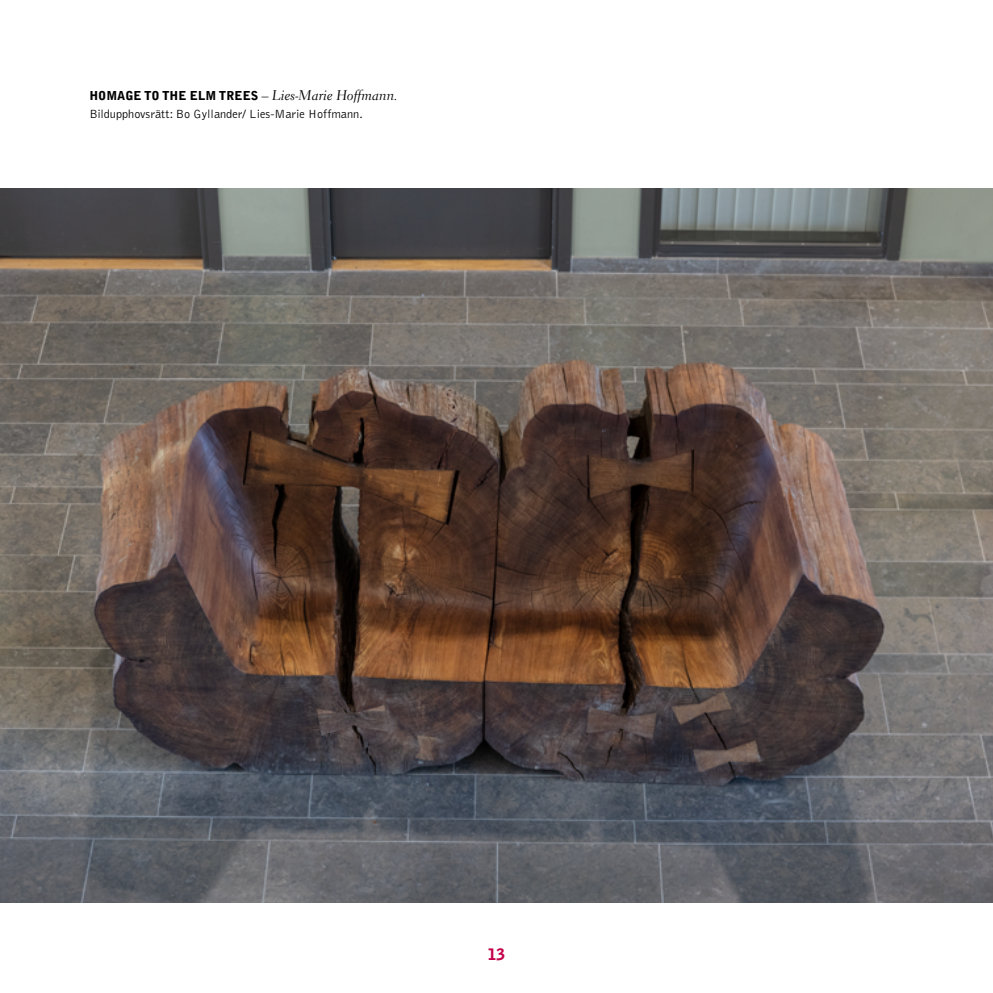
<style>
.page{position:relative;width:993px;height:993px;background:#fff}
.page>*{position:absolute;margin:0;border:0;box-sizing:border-box;transform-origin:0 0}
.t1{font:900 15.75px "Bell Gothic";color:#c4014b}
.t2{font:14px "Electra LH Cursive";color:#000}
.t3{font:300 12.25px "Bell Gothic";color:#000}
.s1{font-family:"Bell Gothic";font-weight:900;font-size:12.25px}
</style>
<div class="page">
<img style="left:1px;top:189px;width:991px;height:712px">
<p class="t2" style="left:89px;top:87px;width:310px"><span class="s1">HOMAGE TO THE ELM TREES</span> – Lies-Marie Hoffmann.</p>
<p class="t3" style="left:89px;top:107px;width:275px">Bildupphovsrätt: Bo Gyllander/ Lies-Marie Hoffmann.</p>
<p class="t1" style="left:487px;top:944px;width:19px">13</p>
</div>
